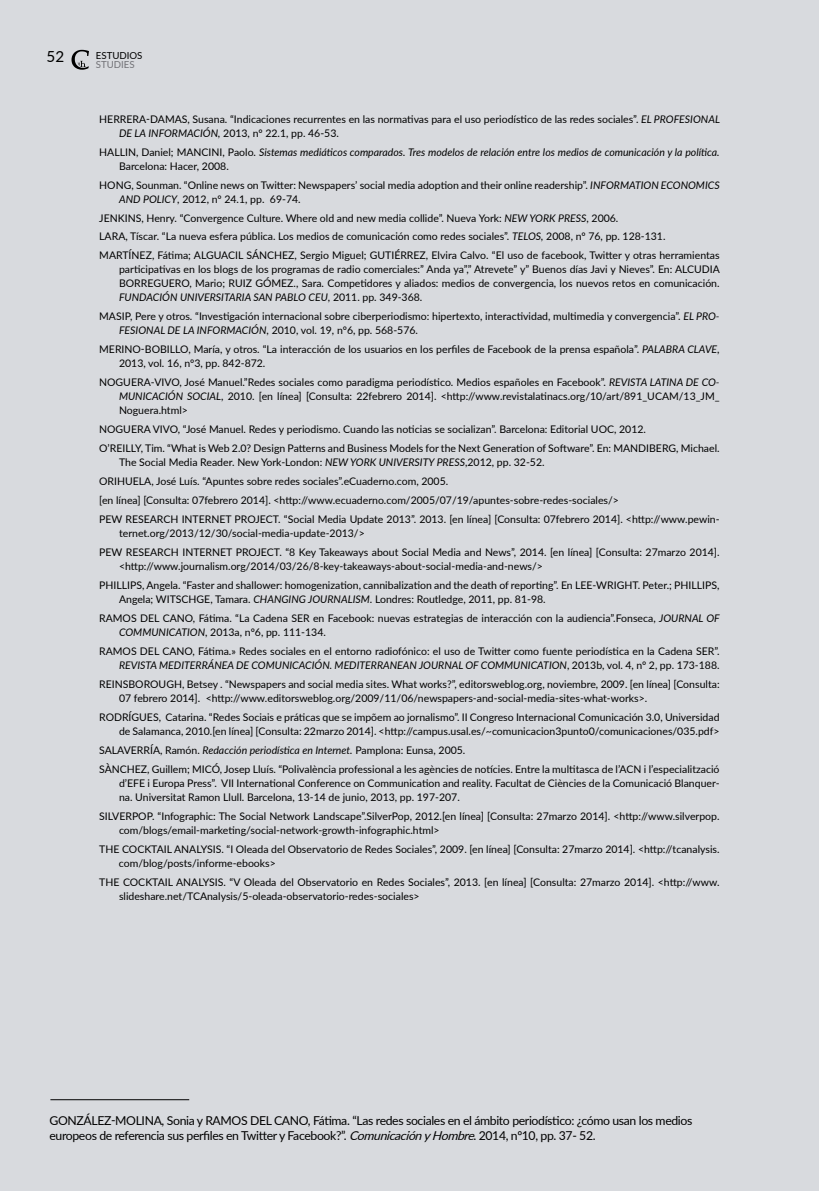
<style>
.page{position:relative;width:819px;height:1191px;background:#d8dade}
.page>*{position:absolute;margin:0;border:0;box-sizing:border-box;transform-origin:0 0}
.t1{font:15.22px "Lato";color:#000}
.t2{font:12.25px/15.8px "Lato";letter-spacing:-.03em;color:#000}
.t3{font:10.5px/14px "Lato";color:#000}
.t4{font:italic 10.5px/14px "Lato";color:#000}
.t5{font:9.62px "Lato";color:#000}
.t6{font:9.62px "Lato";color:#727277}
.s1{font-style:italic}
.s2{font-style:normal}
</style>
<div class="page">
<svg style="left:71px;top:50px;width:18px;height:20px"></svg>
<hr style="left:50px;top:1099px;width:139px;height:1px;background:#000">
<h1 class="t1" style="left:46px;top:46px;width:19px">52</h1>
<p class="t5" style="left:96px;top:48px;width:48px">estudios</p>
<p class="t6" style="left:96px;top:58px;width:40px">studies</p>
<p class="t3" style="left:119px;top:111px;width:602px;text-indent:63px">s, Susana. “Indicaciones recurrentes en las normativas para el uso periodístico de las redes sociales”. <span class="s1">EL PROFESIONAL<br>DE LA INFORMACIÓN,</span> 2013, nº 22.1, pp. 46-53.</p>
<p class="t4" style="left:119px;top:144px;width:602px;text-indent:-20px"><span class="s2">HALLIN, Daniel; MANCINI, Paolo.</span> Sistemas mediáticos comparados. Tres modelos de relación entre los medios de comunicación y la política.<br><span class="s2">Barcelona: Hacer, 2008.</span></p>
<p class="t3" style="left:119px;top:177px;width:602px;text-indent:-20px">HONG, Sounman. “Online news on Twitter: Newspapers’ social media adoption and their online readership”. <span class="s1">INFORMATION ECONOMICS<br>AND POLICY</span>, 2012, nº 24.1, pp. 69-74.</p>
<p class="t3" style="left:99px;top:208px;width:567px;line-height:18.9px">JENKINS, Henry. “Convergence Culture. Where old and new media collide”. Nueva York: <span class="s1">NEW YORK PRESS</span>, 2006.<br>Lara, Tíscar. “La nueva esfera pública. Los medios de comunicación como redes sociales”. <span class="s1">TELOS,</span> 2008, nº 76, pp. 128-131.<br>MARTÍNEZ, Fátima; Alg uacil</p>
<p class="t3" style="left:99px;top:111px;width:68px">Herrera-Dama</p>
<p class="t3" style="left:246px;top:248px;width:161px">SÁNCHEZ, Sergio Miguel; GUTIÉRRE</p>
<p class="t3" style="left:119px;top:248px;width:602px;text-indent:300px">Z, Elvira Calvo. “El uso de facebook, Twitter y otras herramientas participativas en los blogs de los programas de radio comerciales:” Anda ya”,” Atrevete” y” Buenos días Javi y Nieves”. En: Alcudia<br>Bo rregu ero, Mario; Ruiz Góm ez., Sara. Competidores y aliados: medios de convergencia, los nuevos retos en comunicación.<br><span class="s1">FUNDACIÓN UNIVERSITARIA SAN PABLO CEU</span>, 2011. pp. 349-368.</p>
<p class="t3" style="left:119px;top:309px;width:602px;text-indent:-20px">MASIP, Pere y otros. “Investigación internacional sobre ciberperiodismo: hipertexto, interactividad, multimedia y convergencia”. <span class="s1">EL PRO-<br>FESIONAL DE LA INFORMACIÓN</span>, 2010, vol. 19, nº6, pp. 568-576.</p>
<p class="t3" style="left:99px;top:342px;width:67px">Merino-Bobill</p>
<p class="t3" style="left:119px;top:342px;width:602px;text-indent:61px">o, María, y otros. “La interacción de los usuarios en los perfiles de Facebook de la prensa española”. <span class="s1">PALABRA CLAVE</span>,<br>2013, vol. 16, nº3, pp. 842-872.</p>
<p class="t3" style="left:99px;top:375px;width:32px">NOGUER</p>
<p class="t3" style="left:119px;top:375px;width:602px;text-align:justify;text-indent:25px">A-VIVO, José Manuel.”Redes sociales como paradigma periodístico. Medios españoles en Facebook”. <span class="s1">REVISTA LATINA DE CO-MUNICACIÓN SOCIAL</span>, 2010. [en línea] [Consulta: 22febrero 2014]. &lt;http://www.revistalatinacs.org/10/art/891_U CAM/13_JM_ Noguera.html&gt;</p>
<p class="t3" style="left:99px;top:422px;width:32px">NOGUER</p>
<p class="t3" style="left:99px;top:419px;width:548px;line-height:18.9px;text-indent:44px">A VIVO, “José Manuel. Redes y periodismo. Cuando las noticias se socializan”. Barcelona: Editorial UOC, 2012.<br>O’Reilly, Tim. “What is Web 2.0? Design Patterns and Business Models for the Next Generation of Software”. En: Mandib</p>
<p class="t3" style="left:656px;top:441px;width:65px">erg, Michael.</p>
<p class="t3" style="left:99px;top:452px;width:622px;line-height:18.9px;text-indent:20px">The Social Media Reader<span class="s1">.</span> New York-London: <span class="s1">NEW YORK UNIVERSITY PRESS</span>,2012, pp. 32-52.<br>ORIHUE LA, José Luís. “Apuntes sobre redes sociales”.eCuaderno.com, 2005.<br>[en línea] [Consulta: 07febrero 2014]. &lt;http://www.ecuaderno.com/2005/07/19/apuntes-sobre-redes-sociales/&gt;<br>Pew Research Intern et Proj ect. “Social Media Update 2013”. 2013. [en línea] [Consulta: 07febrero 2014]. &lt;http://www.pewin-</p>
<p class="t3" style="left:99px;top:523px;width:622px;line-height:18.9px;text-indent:20px">ternet.org/2013/12/30/social-media-update-2013/&gt;<br>Pew Research Intern et Proj ect. “8 Key Takeaways about Social Media and News”, 2014. [en línea] [Consulta: 27marzo 2014].</p>
<p class="t3" style="left:99px;top:556px;width:622px;line-height:18.9px;text-indent:20px">&lt;http://www.journalism.org/2014/03/26/8-key-takeaways-about-social-media-and-news/&gt;<br>PHILLIPS, Angela. “Faster and shallower: homogenization, cannibalization and the death of reporting”. En LEE-WRIGHT. Peter.; PHILLIPS,</p>
<p class="t3" style="left:99px;top:589px;width:448px;line-height:18.9px;text-indent:20px">Angela; WITSCHGE, Tamara. <span class="s1">CHANGING JOURNALISM</span>. Londres: Routledge, 2011, pp. 81-98.<br>RAMOS DEL CANO, Fátima. “La Cadena SER</p>
<p class="t3" style="left:119px;top:611px;width:602px;text-indent:194px">en Facebook: nuevas estrategias de interacción con la audiencia”.Fonseca, <span class="s1">JOURNAL OF<br>COMMUNICATION</span>, 2013a, nº6, pp. 111-134.</p>
<p class="t3" style="left:99px;top:644px;width:622px;text-align:right">RAMOS DEL CANO, Fátima.» Redes sociales en el entorno radiofónico: el uso de Twitter como fuente periodística en la Cadena SER”.<br><span class="s1">REVISTA MEDITERRÁNEA DE COMUNICACIÓN. MEDITERRANEAN JOURNAL OF COMMUNICATION</span>, 2013b, vol. 4, nº 2, pp. 173-188.</p>
<p class="t3" style="left:99px;top:677px;width:45px">REINSBOROU</p>
<p class="t3" style="left:119px;top:677px;width:602px;text-indent:47px">GH, Betsey . “Newspapers and social media sites. What works?”, editorsweblog.org, noviembre, 2009. [en línea] [Consulta:<br>07 febrero 2014]. &lt;http://www.editorsweblog.org/2009/11/06/newspapers-and-social-media-sites-what-works&gt;.</p>
<p class="t3" style="left:99px;top:710px;width:48px">RODRÍGUES</p>
<p class="t3" style="left:119px;top:710px;width:602px;text-align:right">, Catarina. “Redes Sociais e práticas que se impõem ao jornalismo”. II Congreso Internacional Comunicación 3.0, Universidad<br>de Salamanca, 2010.[en línea] [Consulta: 22marzo 2014]. &lt;http://campus.usal.es/~comunicacion3punto0/comunicaciones/035.pdf&gt;</p>
<p class="t3" style="left:99px;top:742px;width:8px">Salav</p>
<p class="t3" style="left:131px;top:742px;width:336px">erría, Ramón. <span class="s1">Redacción periodística en Internet.</span> Pamplona: Eunsa, 2005.</p>
<p class="t3" style="left:99px;top:761px;width:21px">Sànch</p>
<p class="t3" style="left:119px;top:761px;width:602px;text-align:justify;text-indent:16px">ez, Guillem; Micó, Josep Lluís. “Polivalència professional a les agències de notícies. Entre la multitasca de l’ACN i l’especialització d’EFE i Europa Press”. VII International Conference on Communication and reality. Facultat de Ciències de la Comunicació Blanquer&shy;na. Universitat Ramon Llull. Barcelona, 13-14 de junio, 2013, pp. 197-207.</p>
<p class="t3" style="left:119px;top:808px;width:602px;text-indent:-20px">SILVERPOP. “Infographic: The Social Network Landscape”.SilverPop, 2012.[en línea] [Consulta: 27marzo 2014]. &lt;http://www.silverpop. com/blogs/email-marketing/social-network-growth-infographic.html&gt;</p>
<p class="t3" style="left:119px;top:841px;width:602px;text-indent:-20px">THE COCKTAIL ANALYS IS. “I Oleada del Observatorio de Redes Sociales”, 2009. [en línea] [Consulta: 27marzo 2014]. &lt;http://tcanalysis. com/blog/posts/informe-ebooks&gt;</p>
<p class="t3" style="left:119px;top:874px;width:602px;text-indent:-20px">THE COCKTAIL ANALYS IS. “V Oleada del Observatorio en Redes Sociales”, 2013. [en línea] [Consulta: 27marzo 2014]. &lt;http://www. slideshare.net/TCAnalysis/5-oleada-observatorio-redes-sociales&gt;</p>
<p class="t2" style="left:49px;top:1111px;width:644px">González-Molina, Sonia y Ram os del Cano, Fátima. “Las redes sociales en el ámbito periodístico: ¿cómo usan los medios europeos de referencia sus perfiles en Twitter y Facebook?”. <span class="s1">ComunicaciónyHombre</span>. 2014, nº10, pp. 37- 52.</p>
</div>
